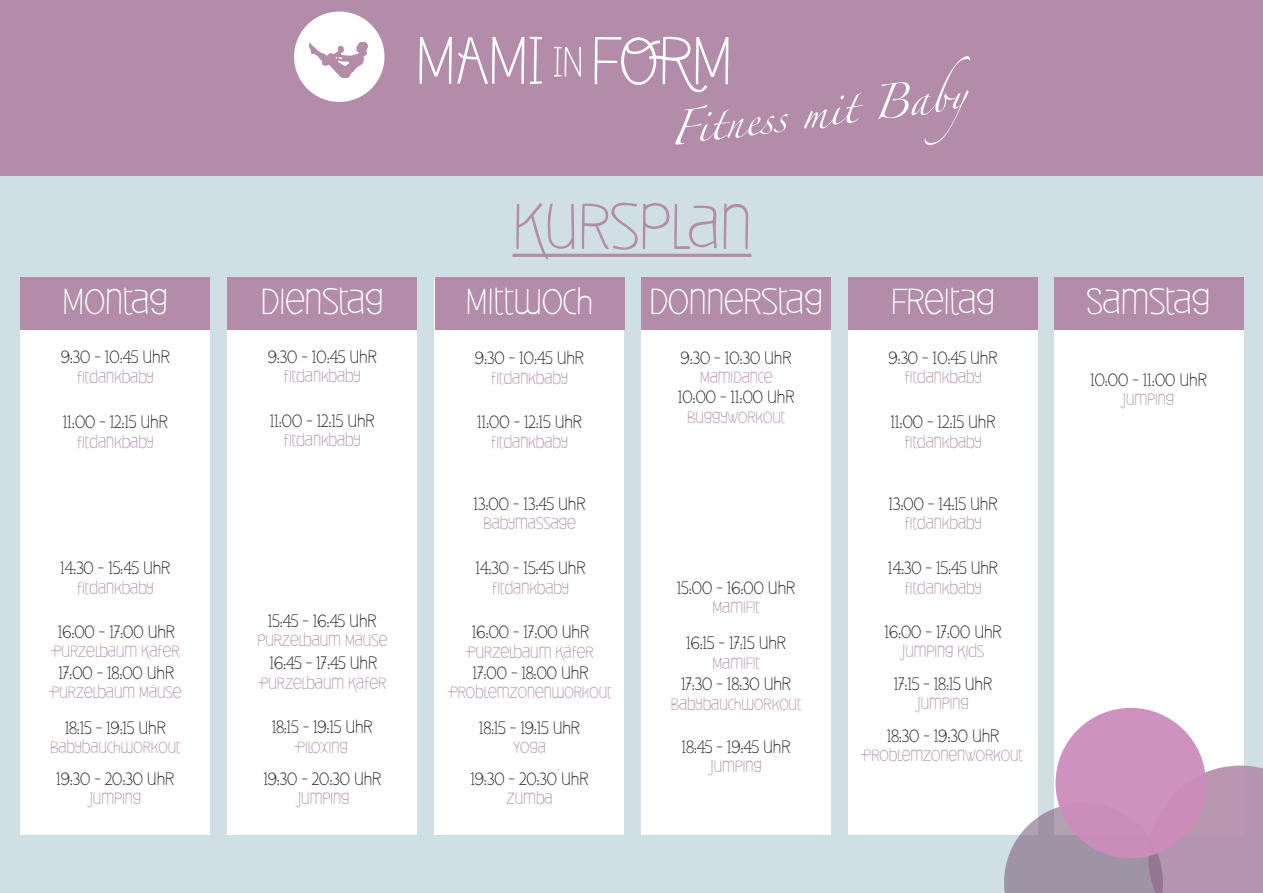
<style>
.page{position:relative;width:1263px;height:893px;background:#d0dfe4}
.page>*{position:absolute;margin:0;border:0;box-sizing:border-box;transform-origin:0 0}
.t1{font:64.05px "Deibi";color:#b28ca9}
.t2{font:36px "Deibi";color:#fff}
.t3{font:18px "Deibi";color:#231f20}
.t4{font:16.2px "Deibi";color:#b28ca9}
</style>
<div class="page">
<div style="left:0;top:0;width:1263px;height:176px;background:#b28ca9"></div>
<svg style="left:419px;top:37px;width:105px;height:47px"></svg>
<svg style="left:530px;top:37px;width:12px;height:47px"></svg>
<svg style="left:554px;top:47px;width:27px;height:30px"></svg>
<svg style="left:595px;top:36px;width:133px;height:57px"></svg>
<svg style="left:675px;top:105px;width:113px;height:40px"></svg>
<svg style="left:804px;top:93px;width:59px;height:36px"></svg>
<svg style="left:878px;top:56px;width:92px;height:89px"></svg>
<svg style="left:294px;top:12px;width:90px;height:90px"></svg>
<hr style="left:512px;top:254px;width:239px;height:3px;background:#b28ca9">
<div style="left:20px;top:277px;width:190px;height:558px;background:#fff"></div>
<div style="left:227px;top:277px;width:190px;height:558px;background:#fff"></div>
<div style="left:434px;top:277px;width:190px;height:558px;background:#fff"></div>
<div style="left:641px;top:277px;width:190px;height:558px;background:#fff"></div>
<div style="left:848px;top:277px;width:190px;height:558px;background:#fff"></div>
<div style="left:1053px;top:277px;width:190px;height:558px;background:#fff"></div>
<div style="left:20px;top:277px;width:190px;height:53px;background:#b28ca9"></div>
<div style="left:227px;top:277px;width:190px;height:52px;background:#b28ca9"></div>
<div style="left:435px;top:277px;width:190px;height:53px;background:#b28ca9"></div>
<div style="left:641px;top:277px;width:190px;height:52px;background:#b28ca9"></div>
<div style="left:848px;top:277px;width:190px;height:53px;background:#b28ca9"></div>
<div style="left:1053px;top:277px;width:190px;height:52px;background:#b28ca9"></div>
<svg style="left:1004px;top:766px;width:259px;height:127px"></svg>
<div style="left:1055px;top:708px;width:151px;height:150px;background:#cd8cbd;border-radius:50%"></div>
<h1 class="t1" style="left:512px;top:191px;width:240px">KURSPLAN</h1>
<h2 class="t2" style="left:63px;top:282px;width:107px">MONTAG</h2>
<h2 class="t2" style="left:261px;top:282px;width:125px">DIENSTAG</h2>
<h2 class="t2" style="left:466px;top:282px;width:129px">MITTWOCH</h2>
<h2 class="t2" style="left:649px;top:282px;width:175px">DONNERSTAG</h2>
<h2 class="t2" style="left:891px;top:282px;width:106px">FREITAG</h2>
<h2 class="t2" style="left:1086px;top:282px;width:126px">SAMSTAG</h2>
<p class="t3" style="left:61px;top:347px;width:110px">9:30 - 10:45 UHR</p>
<p class="t4" style="left:77px;top:368px;width:78px">FITDANKBABY</p>
<p class="t3" style="left:63px;top:412px;width:106px">11:00 - 12:15 UHR</p>
<p class="t4" style="left:77px;top:433px;width:78px">FITDANKBABY</p>
<p class="t3" style="left:61px;top:558px;width:111px">14:30 - 15:45 UHR</p>
<p class="t4" style="left:77px;top:579px;width:78px">FITDANKBABY</p>
<p class="t3" style="left:58px;top:622px;width:118px">16:00 - 17:00 UHR</p>
<p class="t4" style="left:53px;top:643px;width:128px">PURZELBAUM KÄFER</p>
<p class="t3" style="left:59px;top:663px;width:117px">17:00 - 18:00 UHR</p>
<p class="t4" style="left:51px;top:684px;width:132px">PURZELBAUM MÄUSE</p>
<p class="t3" style="left:65px;top:717px;width:102px">18:15 - 19:15 UHR</p>
<p class="t4" style="left:50px;top:738px;width:132px">BABYBAUCHWORKOUT</p>
<p class="t3" style="left:57px;top:769px;width:119px">19:30 - 20:30 UHR</p>
<p class="t4" style="left:90px;top:790px;width:53px">JUMPING</p>
<p class="t3" style="left:268px;top:347px;width:110px">9:30 - 10:45 UHR</p>
<p class="t4" style="left:284px;top:368px;width:78px">FITDANKBABY</p>
<p class="t3" style="left:270px;top:410px;width:106px">11:00 - 12:15 UHR</p>
<p class="t4" style="left:284px;top:432px;width:78px">FITDANKBABY</p>
<p class="t3" style="left:268px;top:611px;width:110px">15:45 - 16:45 UHR</p>
<p class="t4" style="left:257px;top:632px;width:131px">PURZELBAUM MÄUSE</p>
<p class="t3" style="left:270px;top:653px;width:109px">16:45 - 17:45 UHR</p>
<p class="t4" style="left:260px;top:674px;width:128px">PURZELBAUM KÄFER</p>
<p class="t3" style="left:272px;top:717px;width:102px">18:15 - 19:15 UHR</p>
<p class="t4" style="left:297px;top:738px;width:52px">PILOXING</p>
<p class="t3" style="left:264px;top:769px;width:119px">19:30 - 20:30 UHR</p>
<p class="t4" style="left:298px;top:790px;width:53px">JUMPING</p>
<p class="t3" style="left:475px;top:348px;width:110px">9:30 - 10:45 UHR</p>
<p class="t4" style="left:491px;top:369px;width:78px">FITDANKBABY</p>
<p class="t3" style="left:477px;top:412px;width:106px">11:00 - 12:15 UHR</p>
<p class="t4" style="left:491px;top:433px;width:78px">FITDANKBABY</p>
<p class="t3" style="left:474px;top:494px;width:113px">13:00 - 13:45 UHR</p>
<p class="t4" style="left:483px;top:515px;width:94px">BABYMASSAGE</p>
<p class="t3" style="left:476px;top:558px;width:111px">14:30 - 15:45 UHR</p>
<p class="t4" style="left:492px;top:579px;width:78px">FITDANKBABY</p>
<p class="t3" style="left:472px;top:622px;width:118px">16:00 - 17:00 UHR</p>
<p class="t4" style="left:468px;top:643px;width:128px">PURZELBAUM KÄFER</p>
<p class="t3" style="left:473px;top:663px;width:117px">17:00 - 18:00 UHR</p>
<p class="t4" style="left:450px;top:684px;width:164px">PROBLEMZONENWORKOUT</p>
<p class="t3" style="left:479px;top:717px;width:102px">18:15 - 19:15 UHR</p>
<p class="t4" style="left:513px;top:739px;width:34px">YOGA</p>
<p class="t3" style="left:471px;top:769px;width:119px">19:30 - 20:30 UHR</p>
<p class="t4" style="left:507px;top:790px;width:48px">ZUMBA</p>
<p class="t3" style="left:681px;top:348px;width:112px">9:30 - 10:30 UHR</p>
<p class="t4" style="left:700px;top:369px;width:74px">MAMIDANCE</p>
<p class="t3" style="left:678px;top:387px;width:118px">10:00 - 11:00 UHR</p>
<p class="t4" style="left:687px;top:408px;width:100px">BUGGYWORKOUT</p>
<p class="t3" style="left:677px;top:577px;width:120px">15:00 - 16:00 UHR</p>
<p class="t4" style="left:712px;top:598px;width:49px">MAMIFIT</p>
<p class="t3" style="left:686px;top:633px;width:101px">16:15 - 17:15 UHR</p>
<p class="t4" style="left:712px;top:654px;width:49px">MAMIFIT</p>
<p class="t3" style="left:681px;top:674px;width:111px">17:30 - 18:30 UHR</p>
<p class="t4" style="left:671px;top:695px;width:132px">BABYBAUCHWORKOUT</p>
<p class="t3" style="left:682px;top:737px;width:110px">18:45 - 19:45 UHR</p>
<p class="t4" style="left:710px;top:758px;width:53px">JUMPING</p>
<p class="t3" style="left:889px;top:348px;width:110px">9:30 - 10:45 UHR</p>
<p class="t4" style="left:905px;top:369px;width:78px">FITDANKBABY</p>
<p class="t3" style="left:891px;top:412px;width:106px">11:00 - 12:15 UHR</p>
<p class="t4" style="left:905px;top:433px;width:78px">FITDANKBABY</p>
<p class="t3" style="left:889px;top:494px;width:110px">13:00 - 14:15 UHR</p>
<p class="t4" style="left:905px;top:515px;width:78px">FITDANKBABY</p>
<p class="t3" style="left:888px;top:558px;width:111px">14:30 - 15:45 UHR</p>
<p class="t4" style="left:905px;top:579px;width:78px">FITDANKBABY</p>
<p class="t3" style="left:885px;top:621px;width:118px">16:00 - 17:00 UHR</p>
<p class="t4" style="left:902px;top:642px;width:84px">JUMPING KIDS</p>
<p class="t3" style="left:894px;top:673px;width:99px">17:15 - 18:15 UHR</p>
<p class="t4" style="left:917px;top:694px;width:53px">JUMPING</p>
<p class="t3" style="left:887px;top:726px;width:114px">18:30 - 19:30 UHR</p>
<p class="t4" style="left:863px;top:747px;width:161px">PROBLEMZONENWORKOUT</p>
<p class="t3" style="left:1090px;top:370px;width:118px">10:00 - 11:00 UHR</p>
<p class="t4" style="left:1123px;top:391px;width:53px">JUMPING</p>
</div>
